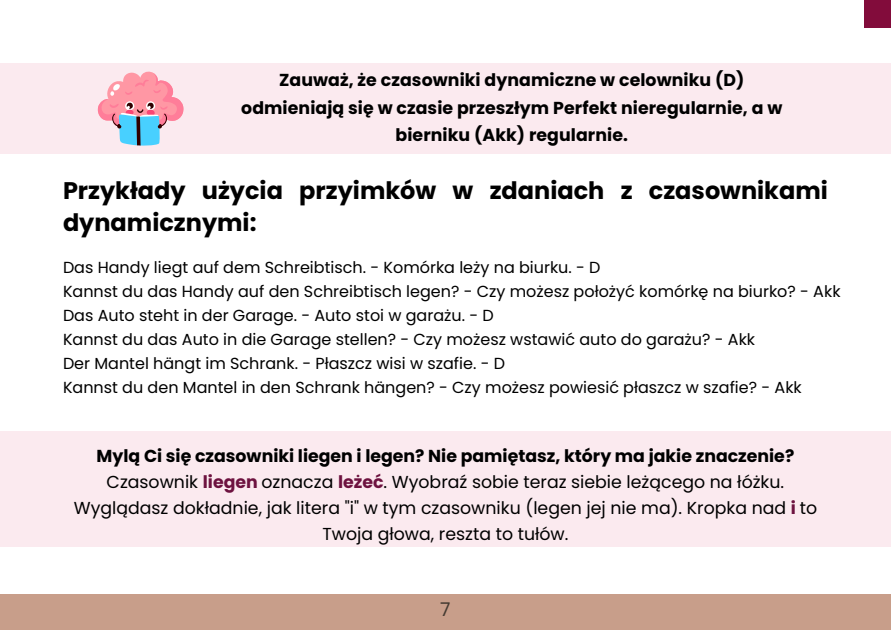
<style>
.page{position:relative;width:891px;height:630px;background:#fff}
.page>*{position:absolute;margin:0;border:0;box-sizing:border-box;transform-origin:0 0}
.t1{font:700 24px/32px "Poppins";color:#000}
.t2{font:18.8px "Poppins";color:#443a31}
.t3{font:17.2px/26px "Poppins";color:#000;text-align:center}
.t4{font:700 17.2px/27.6px "Poppins";letter-spacing:.005em;color:#000;text-align:center}
.t5{font:16px/24px "Poppins";color:#000}
.s1{font-weight:700}
.s2{font-weight:700;color:#6d123f}
</style>
<div class="page">
<div style="left:864px;top:0;width:27px;height:27px;background:#820c3b"></div>
<div style="left:0;top:63px;width:891px;height:91px;background:#fbeaef"></div>
<svg style="left:97px;top:71px;width:87px;height:75px"></svg>
<div style="left:0;top:431px;width:891px;height:116px;background:#fbeaef"></div>
<div style="left:0;top:594px;width:891px;height:36px;background:#c89e8a"></div>
<p class="t4" style="left:241px;top:66px;width:543px">Zauważ, że czasowniki dynamiczne w celowniku (D) odmieniają się w czasie przeszłym Perfekt nieregularnie, a w bierniku (Akk) regularnie.</p>
<h1 class="t1" style="left:63px;top:174px;width:766px">Przykłady użycia przyimków w zdaniach z czasownikami dynamicznymi:</h1>
<p class="t5" style="left:63px;top:255px;width:779px">Das Handy liegt auf dem Schreibtisch. - Komórka leży na biurku. - D<br>Kannst du das Handy auf den Schreibtisch legen? - Czy możesz położyć komórkę na biurko? - Akk Das Auto steht in der Garage. - Auto stoi w garażu. - D<br>Kannst du das Auto in die Garage stellen? - Czy możesz wstawić auto do garażu? - Akk<br>Der Mantel hängt im Schrank. - Płaszcz wisi w szafie. - D<br>Kannst du den Mantel in den Schrank hängen? - Czy możesz powiesić płaszcz w szafie? - Akk</p>
<p class="t3" style="left:74px;top:443px;width:745px"><span class="s1">Mylą Ci się czasowniki liegen i legen? Nie pamiętasz, który ma jakie znaczenie?<br></span>Czasownik <span class="s2">liegen</span> oznacza <span class="s2">leżeć</span>. Wyobraź sobie teraz siebie leżącego na łóżku.<br>Wyglądasz dokładnie, jak litera "i" w tym czasowniku (legen jej nie ma). Kropka nad <span class="s2">i</span> to Twoja głowa, reszta to tułów.</p>
<p class="t2" style="left:440px;top:596px;width:12px">7</p>
</div>
